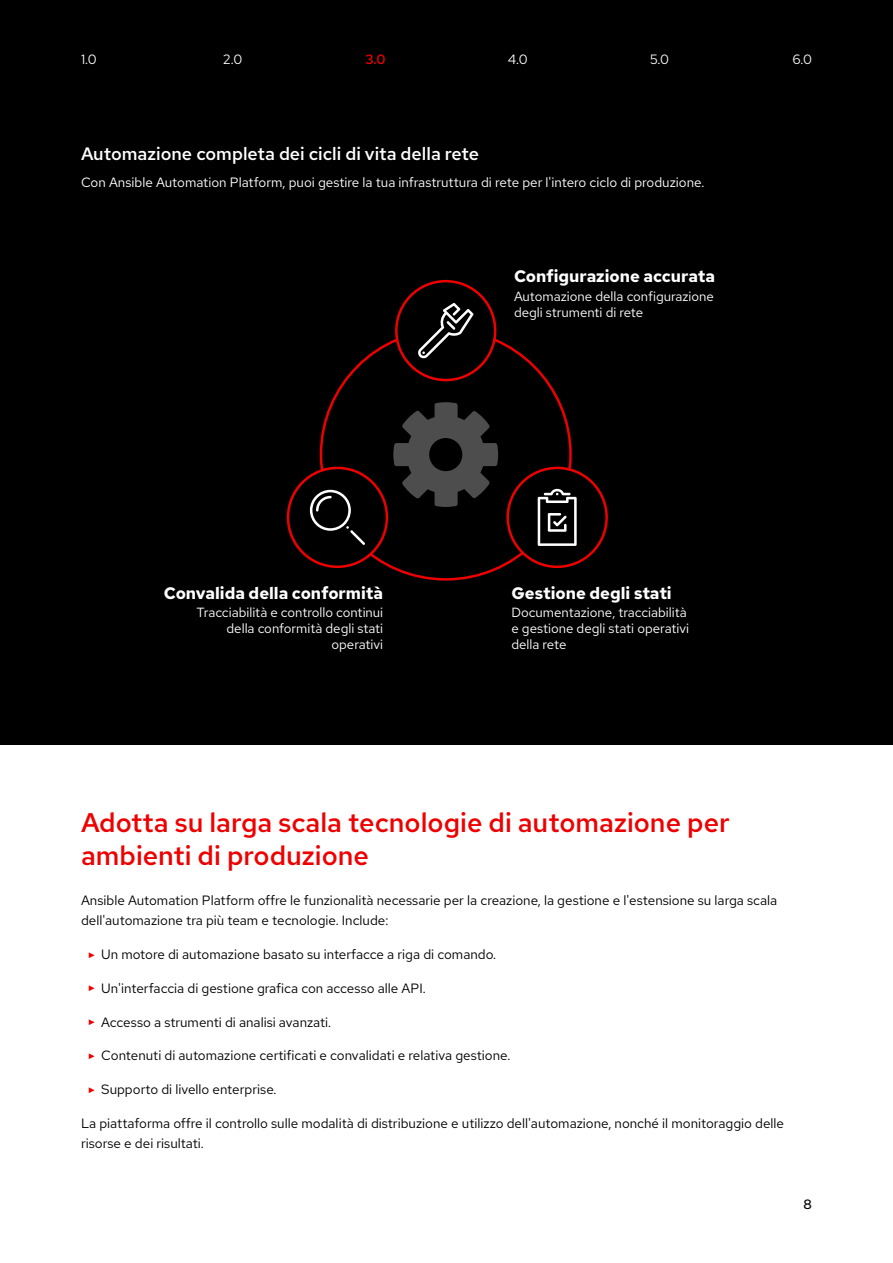
<style>
.page{position:relative;width:893px;height:1263px;background:#fff}
.page>*{position:absolute;margin:0;border:0;box-sizing:border-box;transform-origin:0 0}
.t1{font:500 27px/32.4px "Red Hat Text";color:#e00}
.t2{font:500 18px "Red Hat Text";color:#fff}
.t3{font:700 16.65px "Red Hat Text";color:#fff}
.t4{font:13.5px/20.2px "Red Hat Text";color:#000}
.t5{font:13.5px "Red Hat Text";color:#fff}
.t6{font:500 13.5px "Red Hat Text";color:#e00}
.t7{font:500 13.5px "Red Hat Display";color:#000}
.t8{font:13.35px/15.9px "Red Hat Text";color:#fff}
.s1{font-family:"Arial";font-size:8.1px;color:#e00}
</style>
<div class="page">
<div style="left:0;top:0;width:893px;height:745px;background:#000"></div>
<div style="left:395px;top:280px;width:101px;height:101px;border:2px solid #e00;border-radius:50%"></div>
<div style="left:506px;top:467px;width:102px;height:101px;border:2px solid #e00;border-radius:50%"></div>
<div style="left:287px;top:467px;width:101px;height:101px;border:2px solid #e00;border-radius:50%"></div>
<svg style="left:418px;top:303px;width:55px;height:56px"></svg>
<svg style="left:310px;top:490px;width:55px;height:55px"></svg>
<svg style="left:538px;top:488px;width:39px;height:58px"></svg>
<svg style="left:393px;top:402px;width:105px;height:105px"></svg>
<p class="t5" style="left:81px;top:51px;width:17px">1.0</p>
<p class="t5" style="left:223px;top:51px;width:20px">2.0</p>
<p class="t6" style="left:366px;top:50px;width:22px">3.0</p>
<p class="t5" style="left:508px;top:51px;width:21px">4.0</p>
<p class="t5" style="left:650px;top:51px;width:20px">5.0</p>
<p class="t5" style="left:792px;top:51px;width:21px">6.0</p>
<h2 class="t2" style="left:81px;top:142px;width:400px">Automazione completa dei cicli di vita della rete</h2>
<p class="t5" style="left:81px;top:173px;width:625px">Con Ansible Automation Platform, puoi gestire la tua infrastruttura di rete per l'intero ciclo di produzione.</p>
<p class="t3" style="left:164px;top:581px;width:221px">Convalida della conformità</p>
<p class="t8" style="left:196px;top:604px;width:188px;text-align:right">Tracciabilità e controllo continui della conformità degli stati operativi</p>
<p class="t3" style="left:514px;top:265px;width:202px">Configurazione accurata</p>
<p class="t8" style="left:514px;top:288px;width:201px">Automazione della configurazione degli strumenti di rete</p>
<p class="t3" style="left:511px;top:581px;width:162px">Gestione degli stati</p>
<p class="t8" style="left:511px;top:604px;width:179px">Documentazione, tracciabilità e gestione degli stati operativi della rete</p>
<h1 class="t1" style="left:81px;top:806px;width:650px">Adotta su larga scala tecnologie di automazione per ambienti di produzione</h1>
<p class="t4" style="left:81px;top:890px;width:698px">Ansible Automation Platform offre le funzionalità necessarie per la creazione, la gestione e l'estensione su larga scala dell'automazione tra più team e tecnologie. Include:</p>
<p class="t4" style="left:88px;top:944px;width:410px"><span class="s1">►</span> Un motore di automazione basato su interfacce a riga di comando.</p>
<p class="t4" style="left:88px;top:978px;width:339px"><span class="s1">►</span> Un'interfaccia di gestione grafica con accesso alle API.</p>
<p class="t4" style="left:88px;top:1011px;width:245px"><span class="s1">►</span> Accesso a strumenti di analisi avanzati.</p>
<p class="t4" style="left:88px;top:1045px;width:424px"><span class="s1">►</span> Contenuti di automazione certificati e convalidati e relativa gestione.</p>
<p class="t4" style="left:88px;top:1079px;width:190px"><span class="s1">►</span> Supporto di livello enterprise.</p>
<p class="t4" style="left:81px;top:1113px;width:705px">La piattaforma offre il controllo sulle modalità di distribuzione e utilizzo dell'automazione, nonché il monitoraggio delle risorse e dei risultati.</p>
<p class="t7" style="left:804px;top:1196px;width:10px">8</p>
</div>
